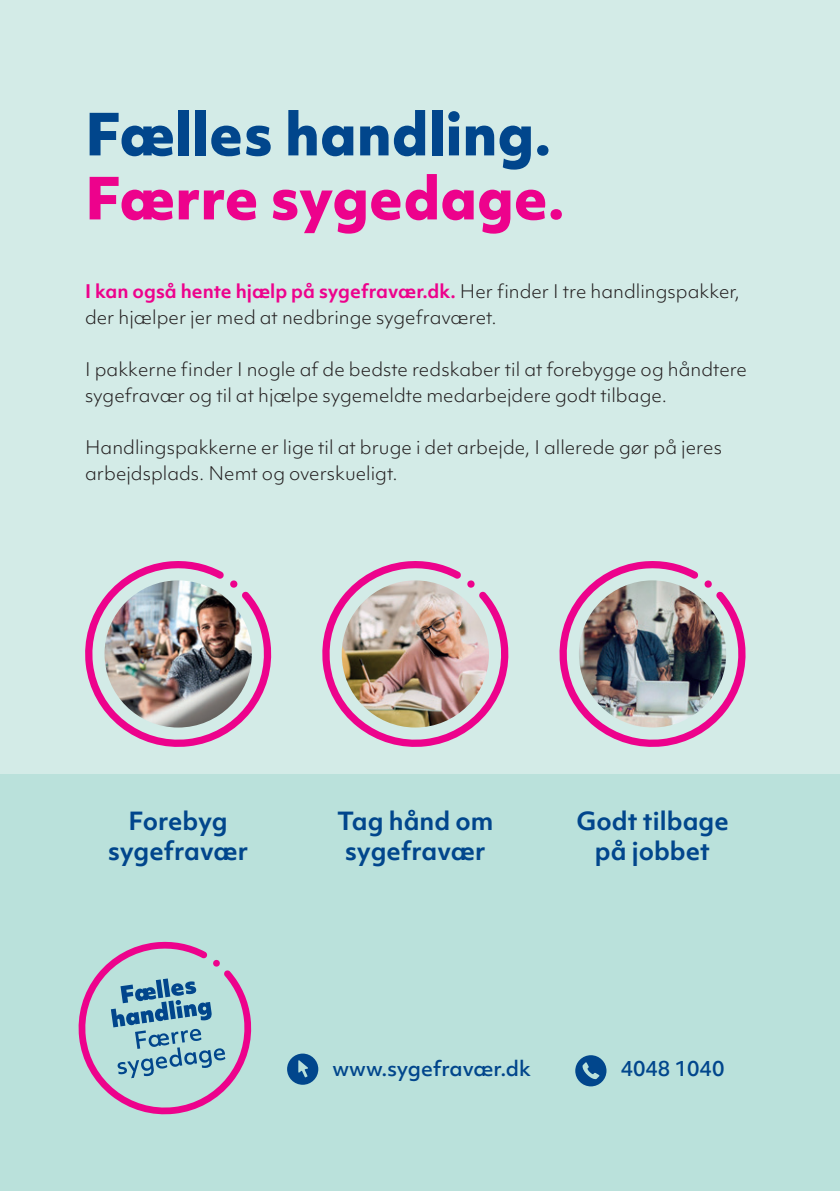
<style>
.page{position:relative;width:840px;height:1191px;background:#fff}
.page>*{position:absolute;margin:0;border:0;box-sizing:border-box;transform-origin:0 0}
.t1{font:800 56px/64px "Objektiv Mk 1";color:#01468c}
.t2{font:700 24px/30px "Objektiv Mk 1";color:#01468c;text-align:center}
.t3{font:500 20px "Objektiv Mk 1";color:#01468c}
.t4{font:300 18px/26px "Objektiv Mk 1";color:#231f20}
.s1{color:#ed028c}
.s2{font-weight:700;color:#ed028c}
</style>
<div class="page">
<div style="left:0;top:0;width:839px;height:1191px;background:#d3ebe7"></div>
<div style="left:0;top:774px;width:839px;height:417px;background:#bae1db"></div>
<svg style="left:85px;top:561px;width:186px;height:186px"></svg>
<img style="left:104px;top:580px;width:148px;height:147px;border-radius:74px">
<svg style="left:322px;top:561px;width:186px;height:186px"></svg>
<img style="left:341px;top:580px;width:147px;height:147px;border-radius:74px">
<svg style="left:559px;top:561px;width:186px;height:186px"></svg>
<img style="left:578px;top:580px;width:147px;height:147px;border-radius:74px">
<svg style="left:79px;top:942px;width:172px;height:172px"></svg>
<svg style="left:287px;top:1053px;width:31px;height:31px"></svg>
<svg style="left:575px;top:1055px;width:31px;height:31px"></svg>
<h2 class="t1" style="left:85px;top:101px;width:481px">Fælles handling.<br><span class="s1">Færre sygedage.</span></h2>
<p class="t4" style="left:85px;top:278px;width:656px"><span class="s2">I kan også hente hjælp på sygefravær.dk.</span> Her finder I tre handlingspakker, der hjælper jer med at nedbringe sygefraværet.</p>
<p class="t4" style="left:85px;top:356px;width:663px">I pakkerne finder I nogle af de bedste redskaber til at forebygge og håndtere sygefravær og til at hjælpe sygemeldte medarbejdere godt tilbage.</p>
<p class="t4" style="left:85px;top:434px;width:638px">Handlingspakkerne er lige til at bruge i det arbejde, I allerede gør på jeres arbejdsplads. Nemt og overskueligt.</p>
<p class="t2" style="left:108px;top:805px;width:142px">Forebyg sygefravær</p>
<p class="t2" style="left:337px;top:805px;width:157px">Tag hånd om sygefravær</p>
<p class="t2" style="left:576px;top:805px;width:154px">Godt tilbage på jobbet</p>
<p class="t3" style="left:332px;top:1055px;width:200px">www.sygefravær.dk</p>
<p class="t3" style="left:620px;top:1055px;width:105px">4048 1040</p>
</div>
